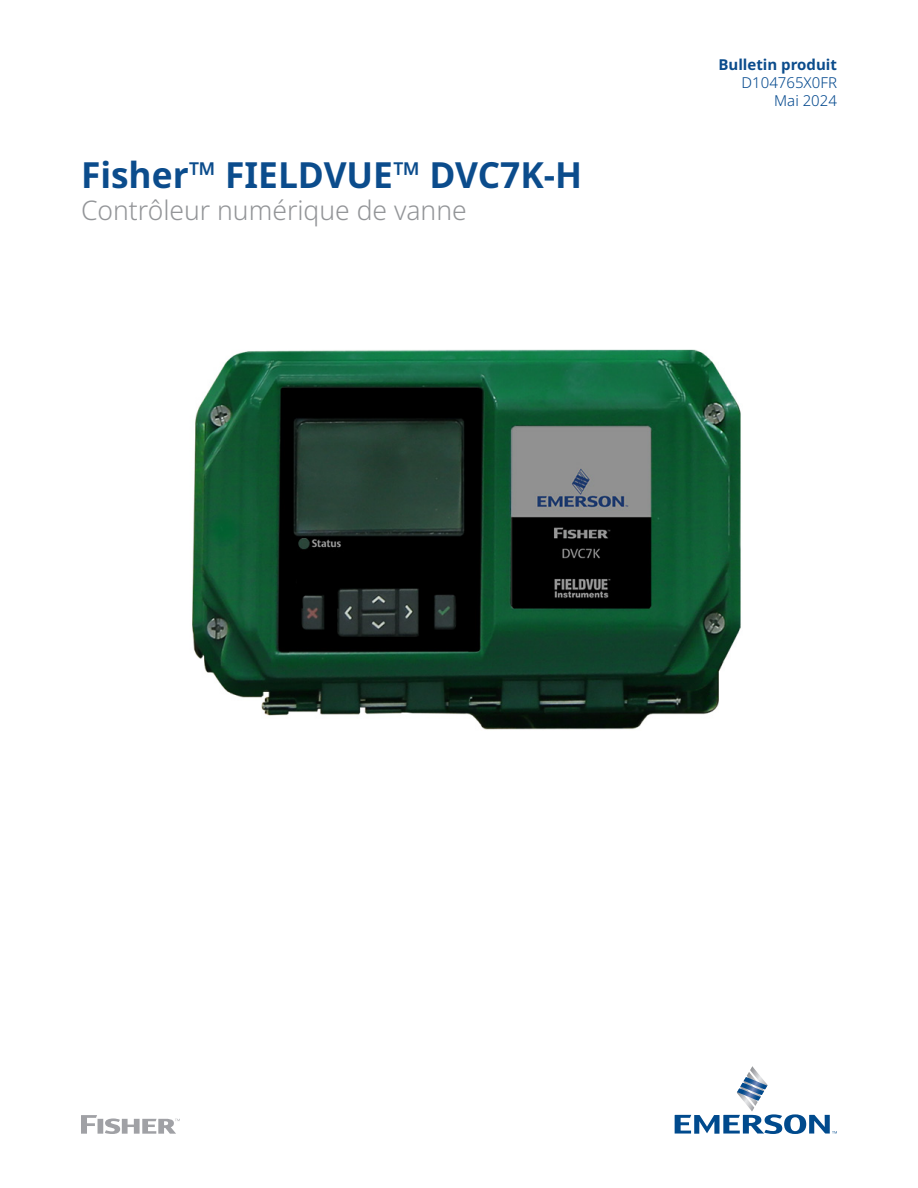
<style>
.page{position:relative;width:918px;height:1188px;background:#fff}
.page>*{position:absolute;margin:0;border:0;box-sizing:border-box;transform-origin:0 0}
._02_Document_title{font:700 36px "Noto Sans";color:#0b4c8c}
._02_Document_title-2{font:300 27px "Noto Sans";color:#939598}
._07_FP_Document_number{font:300 15px "Noto Sans";color:#01478d}
._07_FP_Document_type_right_aligned{font:700 15px "Noto Sans";color:#0b4c8c}
</style>
<div class="page">
<svg style="left:675px;top:1066px;width:162px;height:68px"></svg>
<svg style="left:81px;top:1115px;width:99px;height:19px"></svg>
<img style="left:192px;top:349px;width:549px;height:381px">
<p class="_02_Document_title" style="left:81px;top:154px;width:503px">Fisher™ FIELDVUE™ DVC7K-H</p>
<p class="_02_Document_title-2" style="left:81px;top:195px;width:387px">Contrôleur numérique de vanne</p>
<p class="_07_FP_Document_type_right_aligned" style="left:718px;top:56px;width:120px">Bulletin produit</p>
<p class="_07_FP_Document_number" style="left:742px;top:74px;width:97px">D104765X0FR</p>
<p class="_07_FP_Document_number" style="left:774px;top:92px;width:64px">Mai 2024</p>
</div>
